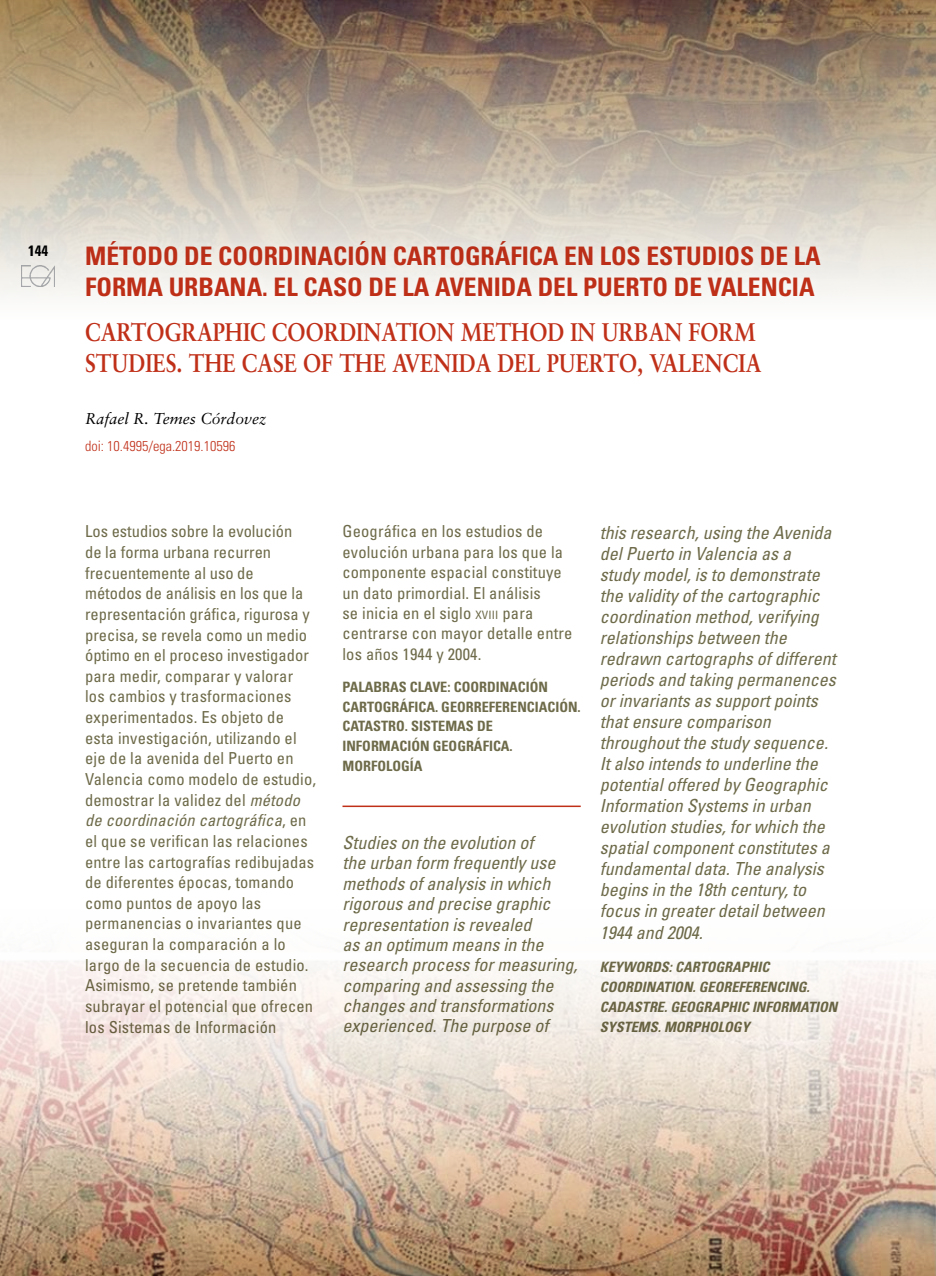
<style>
.page{position:relative;width:936px;height:1276px;background:#fff}
.page>*{position:absolute;margin:0;border:0;box-sizing:border-box;transform-origin:0 0}
.t1{font:700 condensed 25.5px/31.5px "Univers";color:#c03019}
.t2{font:700 25.5px/31.5px "Sabon";color:#c03019;scale:.85 1}
.t3{font:italic condensed 18px/21px "Univers";color:#6e6b4a}
.t4{font:condensed 16.5px/20.7px "Univers";letter-spacing:.01em;color:#6e6b4a}
.t5{font:italic 15.75px "Sabon";color:#000}
.t6{font:700 condensed 15px "Univers";color:#000}
.t7{font:700 condensed 14.25px/19.6px "Univers";color:#6e6b4a}
.t8{font:italic 700 condensed 14.25px/20.2px "Univers";color:#6e6b4a}
.t9{font:300 condensed 14.25px "Univers";color:#c03019}
.s1{font-style:italic}
.s2{font-size:11.55px}
</style>
<div class="page">
<hr style="left:342px;top:805px;width:238px;height:2px;background:#c03019">
<img style="left:0;top:0;width:935px;height:296px">
<img style="left:0;top:961px;width:935px;height:315px">
<p class="t6" style="left:28px;top:242px;width:21px">144</p>
<h1 class="t1" style="left:85px;top:240px;width:737px">MÉTODO DE COORDINACIÓN CARTOGRÁFICA EN LOS ESTUDIOS DE LA<br>FORMA URBANA. EL CASO DE LA AVENIDA DEL PUERTO DE VALENCIA</h1>
<h1 class="t2" style="left:85px;top:315px;width:797px">CARTOGRAPHIC C OORDINATION METHOD IN URBAN FORM<br>STUDIES. THE CASE OF THE AVENIDA DEL PUERTO, VALENCIA</h1>
<p class="t5" style="left:85px;top:409px;width:182px">Rafael R. Temes Córdovez</p>
<p class="t9" style="left:85px;top:437px;width:152px">doi: 10.4995/ega.2019.10596</p>
<p class="t4" style="left:85px;top:521px;width:232px">Los estudios sobre la evolución<br>de la forma urbana recurren frecuentemente al uso de<br>métodos de análisis en los que la representación gráfica, rigurosa y precisa, se revela como un medio óptimo en el proceso investigador para medir, comparar y valorar los cambios y trasformaciones experimentados. Es objeto de esta investigación, utilizando el eje de la avenida del Puerto en<br>Valencia como modelo de estudio, demostrar la validez del <span class="s1">método de coordinación cartográfica</span>, en el que se verifican las relaciones entre las cartografías redibujadas de diferentes épocas, tomando como puntos de apoyo las permanencias o invariantes que aseguran la comparación a lo largo de la secuencia de estudio.<br>Asimismo, se pretende también subrayar el potencial que ofrecen los Sistemas de Información</p>
<p class="t4" style="left:342px;top:521px;width:231px">Geográfica en los estudios de evolución urbana para los que la componente espacial constituye un dato primordial. El análisis<br>se inicia en el siglo <span class="s2">xviii</span> para centrarse con mayor detalle entre los años 1944 y 2004.</p>
<p class="t7" style="left:342px;top:677px;width:240px">PALABRAS CLAVE: COORDINACIÓN<br>CARTOGRÁFICA. GEORREFERENCIACIÓN.<br>CATASTRO. SISTEMAS DE<br>INFORMACIÓN GEOGRÁFICA.<br>MORFOLOGÍA</p>
<p class="t3" style="left:342px;top:832px;width:236px;line-height:20.4px">Studies on the evolution of<br>the urban form frequently use methods of analysis in which rigorous and precise graphic representation is revealed<br>as an optimum means in the research process for measuring, comparing and assessing the changes and transformations experienced. The purpose of</p>
<p class="t3" style="left:600px;top:521px;width:237px">this research, using the Avenida del Puerto in Valencia as a<br>study model, is to demonstrate the validity of the cartographic coordination method, verifying relationships between the redrawn cartographs of different periods and taking permanences or invariants as support points that ensure comparison throughout the study sequence.<br>It also intends to underline the potential offered by Geographic<br>Information Systems in urban evolution studies, for which the spatial component constitutes a fundamental data. The analysis begins in the 18th century, to focus in greater detail between<br>1944 and 2004.</p>
<p class="t8" style="left:600px;top:956px;width:239px">KEYWORDS: CARTOGRAPHIC<br>COORDINATION. GEOREFERENCING.<br>CADASTRE. GEOGRAPHIC INFORMATION<br>SYSTEMS. MORPHOLOGY</p>
</div>
